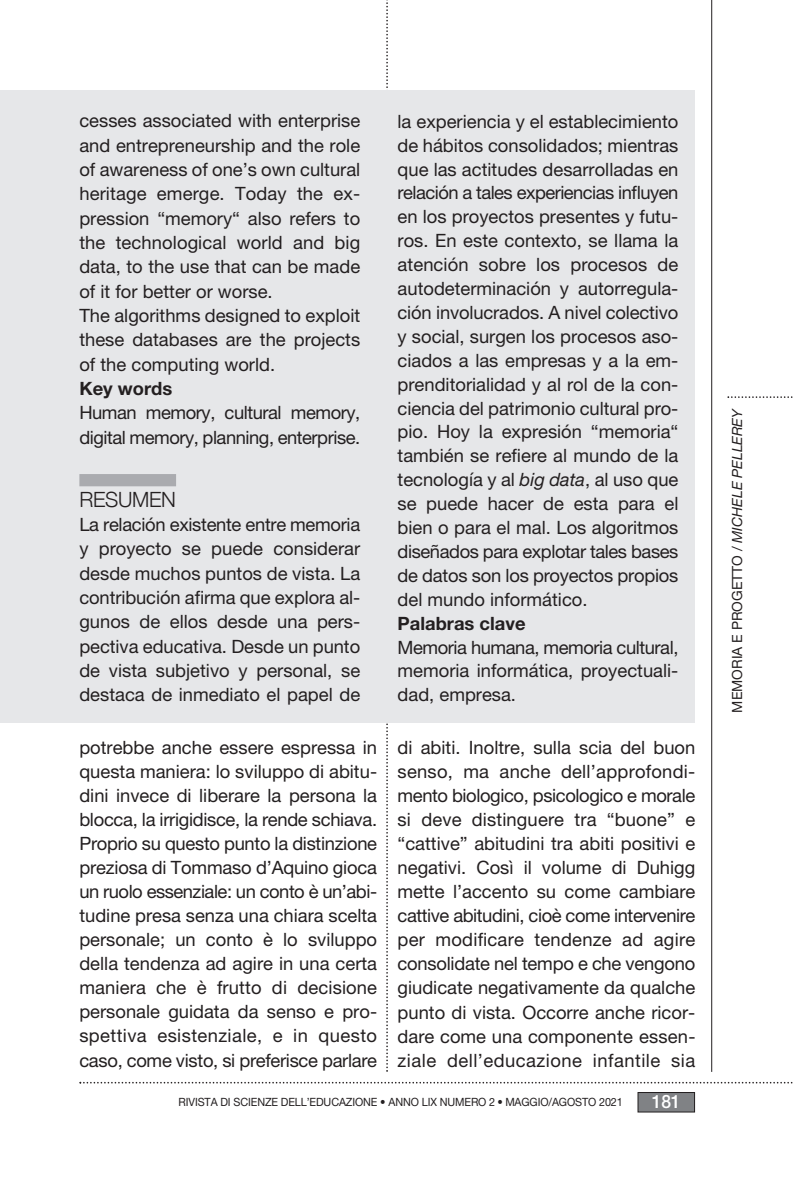
<style>
.page{position:relative;width:794px;height:1191px;background:#fff}
.page>*{position:absolute;margin:0;border:0;box-sizing:border-box;transform-origin:0 0}
.t1{font:300 21px "Helvetica Neue";letter-spacing:-.015em;color:#231f20}
.t2{font:18.38px/24px "Helvetica Neue LT Pro";color:#231f20;text-align:justify}
.t3{font:18.38px/24.3px "Helvetica Neue LT Pro";letter-spacing:-.025em;color:#231f20}
.t4{font:700 18.38px "Helvetica Neue LT Pro";color:#231f20}
.t5{font:500 18.38px "Helvetica Neue LT Pro";color:#fff;scale:.95 1}
.t6{font:14px "Helvetica Neue LT Pro";color:#231f20}
.t7{font:11.38px "Helvetica Neue LT Pro";letter-spacing:-.01em;color:#231f20;scale:.95 1}
.s1{font-style:italic}
</style>
<div class="page">
<hr style="left:711px;top:0;width:1px;height:1071px;background:#231f20">
<svg style="left:386px;top:0;width:2px;height:1071px"></svg>
<div style="left:638px;top:1092px;width:56px;height:19px;background:#808285"></div>
<div style="left:638px;top:1092px;width:56px;height:20px;border:1px solid #231f20"></div>
<svg style="left:79px;top:1081px;width:714px;height:2px"></svg>
<svg style="left:727px;top:396px;width:66px;height:2px"></svg>
<div style="left:0;top:90px;width:694px;height:633px;background:#e6e7e9"></div>
<div style="left:79px;top:474px;width:97px;height:12px;background:#aaabaf"></div>
<p class="t2" style="left:79px;top:110px;width:282px">cesses associated with enterprise and entrepreneurship and the role of awareness of one’s own cultural heritage emerge. Today the ex&shy;pression “memory“ also refers to the technological world and big data, to the use that can be made of it for better or worse.</p>
<p class="t2" style="left:79px;top:305px;width:282px">The algorithms designed to exploit these databases are the projects of the computing world.</p>
<p class="t4" style="left:79px;top:382px;width:94px">Key words</p>
<p class="t3" style="left:79px;top:402px;width:282px">Human memory, cultural memory, digital memory, planning, enterprise.</p>
<p class="t1" style="left:79px;top:486px;width:98px">RESUMEN</p>
<p class="t2" style="left:79px;top:514px;width:282px">La relación existente entre memoria y proyecto se puede considerar desde muchos puntos de vista. La contribución afirma que explora al&shy;gunos de ellos desde una pers&shy;pectiva educativa. Desde un punto de vista subjetivo y personal, se destaca de inmediato el papel de</p>
<p class="t2" style="left:79px;top:737px;width:299px">potrebbe anche essere espressa in questa maniera: lo sviluppo di abitu&shy;dini invece di liberare la persona la blocca, la irrigidisce, la rende schiava.<br>Proprio su questo punto la distinzione preziosa di Tommaso d’Aquino gioca un ruolo essenziale: un conto è un’abi&shy;tudine presa senza una chiara scelta personale; un conto è lo sviluppo della tendenza ad agire in una certa maniera che è frutto di decisione personale guidata da senso e pro&shy;spettiva esistenziale, e in questo caso, come visto, si preferisce parlare</p>
<p class="t2" style="left:397px;top:111px;width:282px">la experiencia y el establecimiento de hábitos consolidados; mientras que las actitudes desarrolladas en relación a tales experiencias influyen en los proyectos presentes y futu&shy;ros. En este contexto, se llama la atención sobre los procesos de autodeterminación y autorregula&shy;ción involucrados. A nivel colectivo y social, surgen los procesos aso&shy;ciados a las empresas y a la em&shy;prenditorialidad y al rol de la con&shy;ciencia del patrimonio cultural pro&shy;pio. Hoy la expresión “memoria“ también se refiere al mundo de la tecnología y al <span class="s1">big data</span>, al uso que se puede hacer de esta para el bien o para el mal. Los algoritmos diseñados para explotar tales bases de datos son los proyectos propios del mundo informático.</p>
<p class="t4" style="left:397px;top:616px;width:129px">Palabras clave</p>
<p class="t2" style="left:397px;top:637px;width:282px">Memoria humana, memoria cultural, memoria informática, proyectuali&shy;dad, empresa.</p>
<p class="t2" style="left:397px;top:737px;width:299px">di abiti. Inoltre, sulla scia del buon senso, ma anche dell’approfondi&shy;mento biologico, psicologico e morale si deve distinguere tra “buone” e “cattive” abitudini tra abiti positivi e negativi. Così il volume di Duhigg mette l’accento su come cambiare cattive abitudini, cioè come intervenire per modificare tendenze ad agire consolidate nel tempo e che vengono giudicate negativamente da qualche punto di vista. Occorre anche ricor&shy;dare come una componente essen&shy;ziale dell’educazione infantile sia</p>
<p class="t7" style="left:178px;top:1098px;width:469px">RIVISTA DI SCIENZE DELL’EDUCAZIONE • ANNO LIX NUMERO 2 • MAGGIO/AGOSTO 2021</p>
<p class="t5" style="left:652px;top:1091px;width:32px">181</p>
<p class="t6" style="left:732px;top:712px;width:305px;rotate:-90deg">MEMORIA E PROGETTO / <span class="s1">MICHELE PELLEREY</span></p>
</div>
